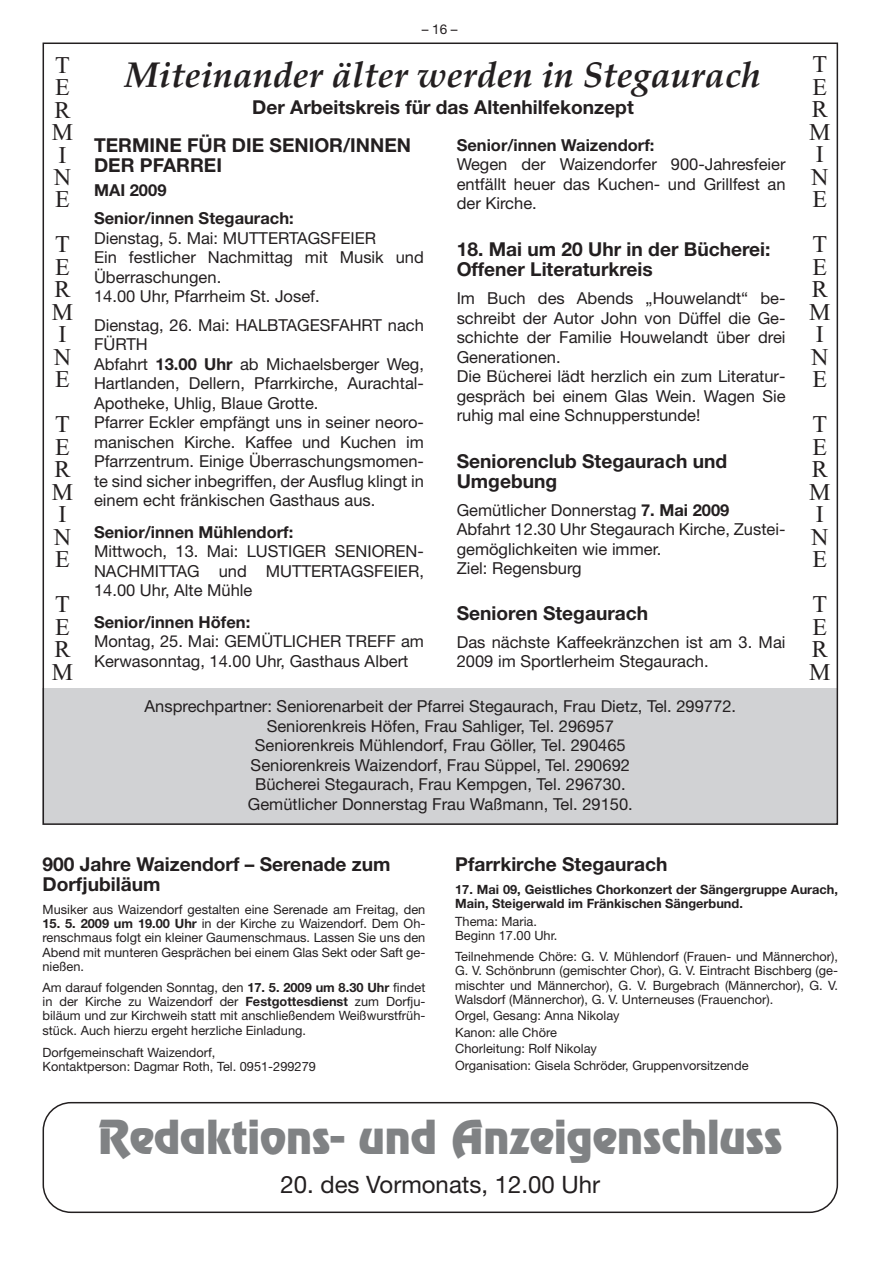
<style>
.page{position:relative;width:893px;height:1263px;background:#fff}
.page>*{position:absolute;margin:0;border:0;box-sizing:border-box;transform-origin:0 0}
.t1{font:42px "Revue";color:#808284}
.t2{font:italic 700 36px "Palatino";color:#231f20}
.t3{font:24px/22.5px "Times New Roman";color:#231f20}
.t4{font:24px "Helvetica Neue";color:#231f20}
.t5{font:700 19.2px/20px "Helvetica Neue";color:#231f20}
.t6{font:16.5px/19.5px "Helvetica Neue";color:#231f20}
.t7{font:700 16.5px/28.5px "Helvetica Neue";color:#231f20}
.t8{font:13.5px "Helvetica Neue";color:#231f20}
.t9{font:12.75px/14.4px "Helvetica Neue";color:#231f20;text-align:justify}
.t10{font:700 12.75px/14.4px "Helvetica Neue";color:#231f20}
.s1{font-weight:700}
</style>
<div class="page">
<div style="left:43px;top:688px;width:795px;height:137px;background:#d1d2d4"></div>
<svg style="left:43px;top:1102px;width:795px;height:111px"></svg>
<h3 class="t3" style="left:52px;top:56px;width:23px">T<br>E<br>R<br>M<br>I<br>N<br>E</h3>
<h3 class="t3" style="left:52px;top:235px;width:23px">T<br>E<br>R<br>M<br>I<br>N<br>E</h3>
<h3 class="t3" style="left:52px;top:415px;width:23px">T<br>E<br>R<br>M<br>I<br>N<br>E</h3>
<h3 class="t3" style="left:52px;top:595px;width:23px">T<br>E<br>R<br>M</h3>
<p class="t8" style="left:421px;top:24px;width:38px">– 16 –</p>
<h2 class="t2" style="left:125px;top:60px;width:637px">Miteinander älter werden in Stegaurach</h2>
<p class="t5" style="left:94px;top:89px;width:541px;line-height:38.8px;text-indent:158px">Der Arbeitskreis für das Altenhilfekonzept<br>TERMINE FÜR DIE SENIOR/INNEN</p>
<p class="t5" style="left:94px;top:157px;width:129px">DER PFARREI</p>
<p class="t7" style="left:94px;top:177px;width:201px">MAI 2009<br>Senior/innen Stegaurach:</p>
<p class="t6" style="left:94px;top:230px;width:331px">Dienstag, 5. Mai: MUTTERTAGSFEIER<br>Ein festlicher Nachmittag mit Musik und<br>Überraschungen.<br>14.00 Uhr, Pfarrheim St. Josef.</p>
<p class="t6" style="left:94px;top:317px;width:331px">Dienstag, 26. Mai: HALBTAGESFAHRT nach FÜRTH<br>Abfahrt <span class="s1">13.00 Uhr</span> ab Michaelsberger Weg, Hartlanden, Dellern, Pfarrkirche, Aurachtal-Apotheke, Uhlig, Blaue Grotte.<br>Pfarrer Eckler empfängt uns in seiner neoro&shy;manischen Kirche. Kaffee und Kuchen im Pfarrzentrum. Einige Überraschungsmomen&shy;te sind sicher inbegriffen, der Ausflug klingt in einem echt fränkischen Gasthaus aus.</p>
<p class="t7" style="left:94px;top:519px;width:201px">Senior/innen Mühlendorf:</p>
<p class="t6" style="left:94px;top:543px;width:331px;text-align:justify">Mittwoch, 13. Mai: LUSTIGER SENIOREN-NACHMITTAG und MUTTERTAGSFEIER, 14.00 Uhr, Alte Mühle</p>
<p class="t7" style="left:94px;top:609px;width:158px">Senior/innen Höfen:</p>
<p class="t6" style="left:94px;top:633px;width:331px">Montag, 25. Mai: GEMÜTLICHER TREFF am<br>Kerwasonntag, 14.00 Uhr, Gasthaus Albert</p>
<p class="t7" style="left:456px;top:132px;width:199px">Senior/innen Waizendorf:</p>
<p class="t6" style="left:456px;top:156px;width:330px;text-align:justify">Wegen der Waizendorfer 900-Jahresfeier entfällt heuer das Kuchen- und Grillfest an der Kirche.</p>
<p class="t5" style="left:456px;top:241px;width:315px">18. Mai um 20 Uhr in der Bücherei:<br>Offener Literaturkreis</p>
<p class="t6" style="left:456px;top:290px;width:330px">Im Buch des Abends „Houwelandt“ be&shy;schreibt der Autor John von Düffel die Ge&shy;schichte der Familie Houwelandt über drei Generationen.<br>Die Bücherei lädt herzlich ein zum Literatur&shy;gespräch bei einem Glas Wein. Wagen Sie ruhig mal eine Schnupperstunde!</p>
<p class="t5" style="left:456px;top:453px;width:272px">Seniorenclub Stegaurach und<br>Umgebung</p>
<p class="t6" style="left:456px;top:502px;width:330px">Gemütlicher Donnerstag <span class="s1">7. Mai 2009<br></span>Abfahrt 12.30 Uhr Stegaurach Kirche, Zustei&shy;gemöglichkeiten wie immer.<br>Ziel: Regensburg</p>
<p class="t5" style="left:456px;top:605px;width:193px">Senioren Stegaurach</p>
<p class="t6" style="left:456px;top:634px;width:330px">Das nächste Kaffeekränzchen ist am 3. Mai<br>2009 im Sportlerheim Stegaurach.</p>
<p class="t6" style="left:144px;top:698px;width:593px;text-align:center">Ansprechpartner: Seniorenarbeit der Pfarrei Stegaurach, Frau Dietz, Tel. 299772.<br>Seniorenkreis Höfen, Frau Sahliger, Tel. 296957<br>Seniorenkreis Mühlendorf, Frau Göller, Tel. 290465<br>Seniorenkreis Waizendorf, Frau Süppel, Tel. 290692<br>Bücherei Stegaurach, Frau Kempgen, Tel. 296730.<br>Gemütlicher Donnerstag Frau Waßmann, Tel. 29150.</p>
<h3 class="t3" style="left:809px;top:55px;width:23px">T<br>E<br>R<br>M<br>I<br>N<br>E</h3>
<h3 class="t3" style="left:809px;top:235px;width:23px">T<br>E<br>R<br>M<br>I<br>N<br>E</h3>
<h3 class="t3" style="left:809px;top:415px;width:23px">T<br>E<br>R<br>M<br>I<br>N<br>E</h3>
<h3 class="t3" style="left:809px;top:595px;width:23px">T<br>E<br>R<br>M</h3>
<p class="t5" style="left:43px;top:856px;width:349px">900 Jahre Waizendorf – Serenade zum<br>Dorfjubiläum</p>
<p class="t9" style="left:43px;top:903px;width:384px">Musiker aus Waizendorf gestalten eine Serenade am Freitag, den</p>
<p class="t9" style="left:43px;top:918px;width:384px"><span class="s1">15. 5. 2009 um 19.00 Uhr</span> in der Kirche zu Waizendorf. Dem Oh&shy;renschmaus folgt ein kleiner Gaumenschmaus. Lassen Sie uns den Abend mit munteren Gesprächen bei einem Glas Sekt oder Saft ge&shy;nießen.</p>
<p class="t9" style="left:43px;top:981px;width:384px">Am darauf folgenden Sonntag, den <span class="s1">17. 5. 2009 um 8.30 Uhr</span> findet in der Kirche zu Waizendorf der <span class="s1">Festgottesdienst</span> zum Dorfju&shy;biläum und zur Kirchweih statt mit anschließendem Weißwurstfrüh&shy;stück. Auch hierzu ergeht herzliche Einladung.</p>
<p class="t9" style="left:43px;top:1046px;width:275px">Dorfgemeinschaft Waizendorf,<br>Kontaktperson: Dagmar Roth, Tel. 0951-299279</p>
<p class="t5" style="left:455px;top:856px;width:214px">Pfarrkirche Stegaurach</p>
<p class="t10" style="left:455px;top:883px;width:384px">17. Mai 09, Geistliches Chorkonzert der Sängergruppe Aurach,<br>Main, Steigerwald im Fränkischen Sängerbund.</p>
<p class="t9" style="left:455px;top:916px;width:104px">Thema: Maria.<br>Beginn 17.00 Uhr.</p>
<p class="t9" style="left:455px;top:950px;width:384px">Teilnehmende Chöre: G. V. Mühlendorf (Frauen- und Männerchor), G. V. Schönbrunn (gemischter Chor), G. V. Eintracht Bischberg (ge&shy;mischter und Männerchor), G. V. Burgebrach (Männerchor), G. V.<br>Walsdorf (Männerchor), G. V. Unterneuses (Frauenchor).</p>
<p class="t9" style="left:455px;top:1009px;width:295px;line-height:16.5px;text-align:left">Orgel, Gesang: Anna Nikolay<br>Kanon: alle Chöre<br>Chorleitung: Rolf Nikolay<br>Organisation: Gisela Schröder, Gruppenvorsitzende</p>
<h1 class="t1" style="left:98px;top:1120px;width:686px">Redaktions- und Anzeigenschluss</h1>
<h3 class="t4" style="left:280px;top:1176px;width:321px">20. des Vormonats, 12.00 Uhr</h3>
</div>
